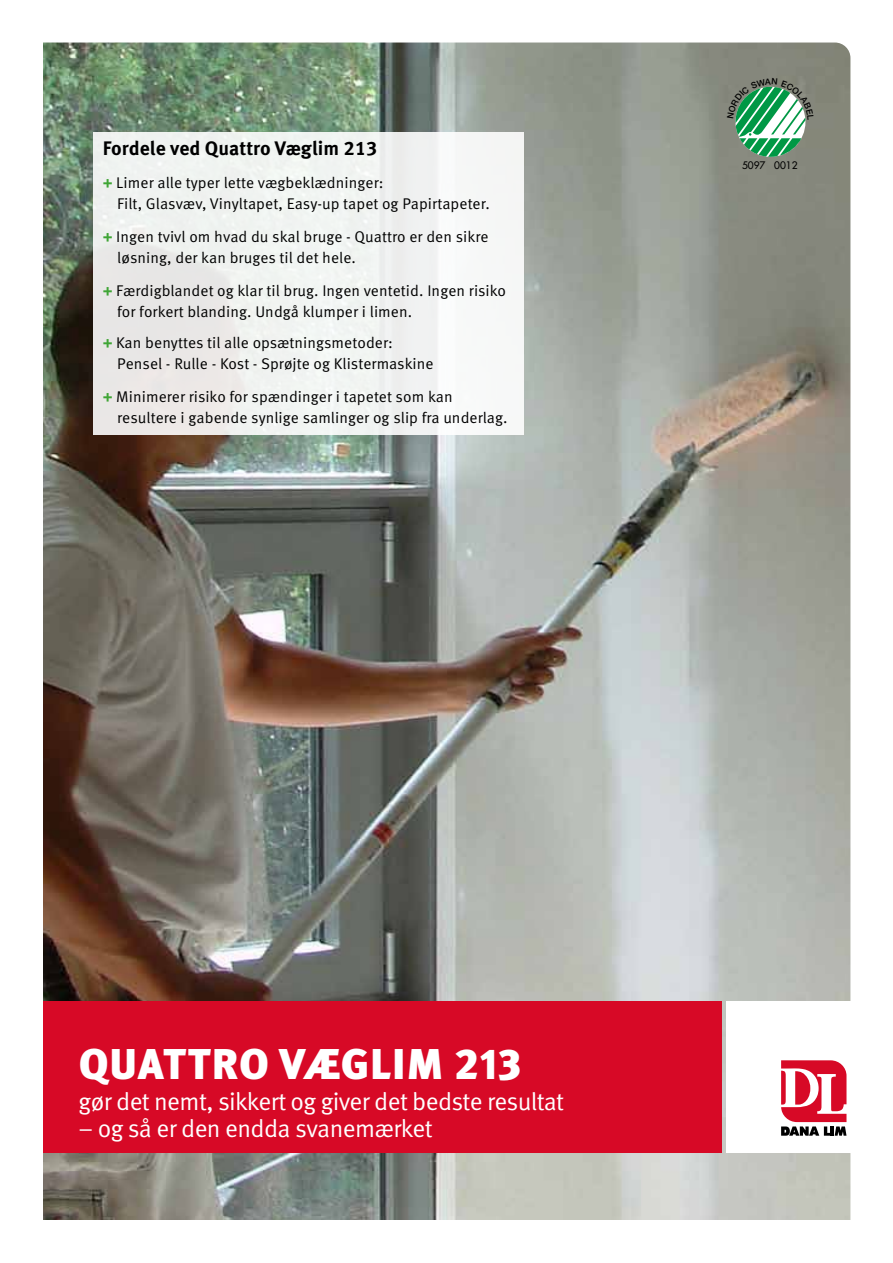
<style>
.page{position:relative;width:893px;height:1263px;background:#fff}
.page>*{position:absolute;margin:0;border:0;box-sizing:border-box;transform-origin:0 0}
.t1{font:900 43.05px "Meta Pro";letter-spacing:.02em;color:#fff}
.t2{font:24.75px "Meta Pro Norm";letter-spacing:-.025em;color:#fff}
.t3{font:700 19.5px "Meta Pro";letter-spacing:.005em;color:#000}
.t4{font:15.45px/21px "Meta Pro Norm";letter-spacing:.005em;color:#000}
.t5{font:10.05px "Futura LT";color:#000}
.s1{font-family:"Meta Pro";font-weight:700;color:#3fa535}
</style>
<div class="page">
<img style="left:43px;top:43px;width:807px;height:1177px">
<div style="left:94px;top:132px;width:430px;height:303px;background:linear-gradient(to right,#eaebe9,#f6f9f8)"></div>
<div style="left:26px;top:1001px;width:695px;height:151px;background:#d70926"></div>
<div style="left:727px;top:1001px;width:166px;height:151px;background:#fff"></div>
<svg style="left:781px;top:1060px;width:65px;height:76px"></svg>
<div style="left:0;top:0;width:43px;height:1263px;background:#fff"></div>
<svg style="left:727px;top:78px;width:87px;height:79px"></svg>
<p class="t3" style="left:103px;top:133px;width:276px">Fordele ved Quattro Væglim 213</p>
<p class="t4" style="left:117px;top:171px;width:374px;text-indent:-15px"><span class="s1">+</span> Limer alle typer lette vægbeklædninger:<br>Filt, Glasvæv, Vinyltapet, Easy-up tapet og Papirtapeter.</p>
<p class="t4" style="left:117px;top:225px;width:373px;text-indent:-15px"><span class="s1">+</span> Ingen tvivl om hvad du skal bruge - Quattro er den sikre løsning, der kan bruges til det hele.</p>
<p class="t4" style="left:117px;top:279px;width:390px;text-indent:-15px"><span class="s1">+</span> Færdigblandet og klar til brug. Ingen ventetid. Ingen risiko for forkert blanding. Undgå klumper i limen.</p>
<p class="t4" style="left:117px;top:331px;width:318px;text-indent:-15px"><span class="s1">+</span> Kan benyttes til alle opsætningsmetoder:<br>Pensel - Rulle - Kost - Sprøjte og Klistermaskine</p>
<p class="t4" style="left:117px;top:385px;width:392px;text-indent:-15px"><span class="s1">+</span> Minimerer risiko for spændinger i tapetet som kan resultere i gabende synlige samlinger og slip fra underlag.</p>
<p class="t5" style="left:742px;top:159px;width:57px">5097 0012</p>
<h1 class="t1" style="left:79px;top:1030px;width:444px">QUATTRO VÆGLIM 213</h1>
<h2 class="t2" style="left:79px;top:1083px;width:487px">gør det nemt, sikkert og giver det bedste resultat</h2>
<h2 class="t2" style="left:79px;top:1110px;width:355px">– og så er den endda svanemærket</h2>
</div>
